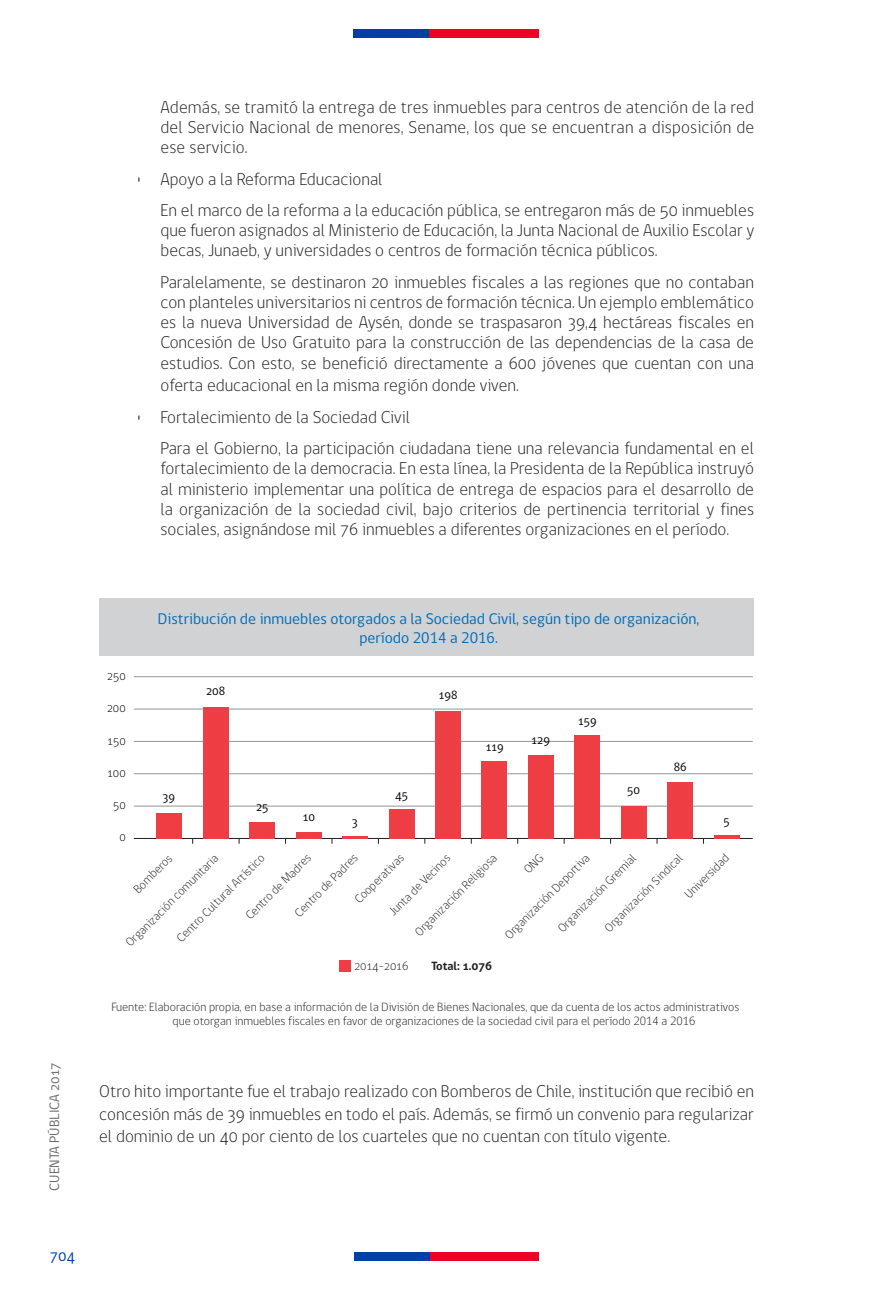
<style>
.page{position:relative;width:893px;height:1290px;background:#fff}
.page>*{position:absolute;margin:0;border:0;box-sizing:border-box;transform-origin:0 0}
.t1{font:300 17.5px/20.1px "gob CL";color:#231f20;text-align:justify}
.t2{font:15.75px/19.2px "gob CL";color:#006cb7;text-align:center}
.t3{font:15.75px "gob CL";color:#0040a6}
.t4{font:14px "gob CL";color:#6c6d70}
.t5{font:300 12.25px/14px "gob CL";color:#231f20}
.t6{font:12.25px "gob CL";color:#000}
.t7{font:300 12.25px "gob CL";color:#000}
.t8{font:700 12.25px "gob CL";color:#231f20}
</style>
<div class="page">
<div style="left:430px;top:1252px;width:109px;height:8px;background:#ef0027"></div>
<div style="left:354px;top:1252px;width:76px;height:8px;background:#0040a6"></div>
<div style="left:429px;top:29px;width:110px;height:8px;background:#ef0027"></div>
<div style="left:354px;top:29px;width:75px;height:8px;background:#0040a6"></div>
<div style="left:99px;top:598px;width:654px;height:57px;background:#d1d2d4"></div>
<div style="left:339px;top:960px;width:12px;height:12px;background:#ee3d43"></div>
<hr style="left:134px;top:676px;width:619px;height:1px;background:#939598">
<hr style="left:134px;top:709px;width:619px;height:1px;background:#939598">
<hr style="left:134px;top:741px;width:619px;height:1px;background:#939598">
<hr style="left:134px;top:773px;width:619px;height:1px;background:#939598">
<hr style="left:134px;top:806px;width:619px;height:1px;background:#939598">
<hr style="left:134px;top:838px;width:619px;height:1px;background:#231f20">
<div style="left:156px;top:813px;width:26px;height:25px;background:#ee3d43"></div>
<div style="left:203px;top:707px;width:26px;height:131px;background:#ee3d43"></div>
<div style="left:249px;top:822px;width:26px;height:16px;background:#ee3d43"></div>
<div style="left:296px;top:832px;width:26px;height:6px;background:#ee3d43"></div>
<hr style="left:342px;top:836px;width:26px;height:2px;background:#ee3d43">
<div style="left:389px;top:809px;width:25px;height:29px;background:#ee3d43"></div>
<div style="left:435px;top:711px;width:26px;height:127px;background:#ee3d43"></div>
<div style="left:481px;top:761px;width:26px;height:77px;background:#ee3d43"></div>
<div style="left:528px;top:755px;width:26px;height:83px;background:#ee3d43"></div>
<div style="left:574px;top:735px;width:26px;height:103px;background:#ee3d43"></div>
<div style="left:621px;top:806px;width:26px;height:32px;background:#ee3d43"></div>
<div style="left:667px;top:782px;width:26px;height:56px;background:#ee3d43"></div>
<hr style="left:714px;top:835px;width:25px;height:3px;background:#ee3d43">
<p class="t1" style="left:160px;top:97px;width:595px">Además, se tramitó la entrega de tres inmuebles para centros de atención de la red del Servicio Nacional de menores, Sename, los que se encuentran a disposición de ese servicio.</p>
<p class="t1" style="left:160px;top:163px;width:595px;line-height:31.5px;text-indent:-24px">• Apoyo a la Reforma Educacional<br>En el marco de la reforma a la educación pública, se entregaron más de 50 inmuebles</p>
<p class="t1" style="left:160px;top:221px;width:595px">que fueron asignados al Ministerio de Educación, la Junta Nacional de Auxilio Escolar y becas, Junaeb, y universidades o centros de formación técnica públicos.</p>
<p class="t1" style="left:160px;top:272px;width:595px">Paralelamente, se destinaron 20 inmuebles fiscales a las regiones que no contaban con planteles universitarios ni centros de formación técnica. Un ejemplo emblemático es la nueva Universidad de Aysén, donde se traspasaron 39,4 hectáreas fiscales en Concesión de Uso Gratuito para la construcción de las dependencias de la casa de estudios. Con esto, se benefició directamente a 600 jóvenes que cuentan con una</p>
<p class="t1" style="left:160px;top:376px;width:360px">oferta educacional en la misma región donde viven.</p>
<p class="t1" style="left:160px;top:402px;width:595px;line-height:31.5px;text-indent:-24px">• Fortalecimiento de la Sociedad Civil<br>Para el Gobierno, la participación ciudadana tiene una relevancia fundamental en el</p>
<p class="t1" style="left:160px;top:459px;width:595px">fortalecimiento de la democracia. En esta línea, la Presidenta de la República instruyó al ministerio implementar una política de entrega de espacios para el desarrollo de la organización de la sociedad civil, bajo criterios de pertinencia territorial y fines sociales, asignándose mil 76 inmuebles a diferentes organizaciones en el período.</p>
<p class="t4" style="left:45px;top:1191px;width:130px;rotate:-90deg">CUENTA PÚBLICA 2017</p>
<p class="t3" style="left:50px;top:1244px;width:27px">704</p>
<p class="t7" style="left:107px;top:667px;width:20px">250</p>
<p class="t7" style="left:107px;top:700px;width:20px">200</p>
<p class="t7" style="left:108px;top:732px;width:20px">150</p>
<p class="t7" style="left:107px;top:764px;width:20px">100</p>
<p class="t7" style="left:113px;top:797px;width:14px">50</p>
<p class="t7" style="left:119px;top:829px;width:8px">0</p>
<p class="t2" style="left:158px;top:610px;width:543px">Distribución de inmuebles otorgados a la Sociedad Civil, según tipo de organización, período 2014 a 2016.</p>
<p class="t6" style="left:206px;top:682px;width:21px">208</p>
<p class="t6" style="left:163px;top:788px;width:14px">39</p>
<p class="t6" style="left:256px;top:798px;width:14px">25</p>
<p class="t6" style="left:303px;top:809px;width:14px">10</p>
<p class="t6" style="left:352px;top:813px;width:8px">3</p>
<p class="t6" style="left:395px;top:786px;width:15px">45</p>
<p class="t6" style="left:439px;top:687px;width:20px">198</p>
<p class="t6" style="left:486px;top:738px;width:20px">119</p>
<p class="t6" style="left:532px;top:731px;width:20px">129</p>
<p class="t6" style="left:578px;top:712px;width:20px">159</p>
<p class="t6" style="left:627px;top:781px;width:14px">50</p>
<p class="t6" style="left:674px;top:759px;width:15px">86</p>
<p class="t6" style="left:723px;top:812px;width:8px">5</p>
<p class="t5" style="left:602px;top:925px;width:106px;rotate:-45deg">Organización Sindical</p>
<p class="t5" style="left:682px;top:891px;width:59px;rotate:-45deg">Universidad</p>
<p class="t5" style="left:555px;top:925px;width:107px;rotate:-45deg">Organización Gremial</p>
<p class="t5" style="left:352px;top:896px;width:66px;rotate:-45deg">Cooperativas</p>
<p class="t5" style="left:243px;top:913px;width:89px;rotate:-45deg">Centro de Madres</p>
<p class="t5" style="left:292px;top:910px;width:85px;rotate:-45deg">Centro de Padres</p>
<p class="t5" style="left:386px;top:908px;width:83px;rotate:-45deg">Junta de Vecinos</p>
<p class="t5" style="left:174px;top:935px;width:120px;rotate:-45deg">Centro Cultural Artístico</p>
<p class="t5" style="left:412px;top:929px;width:112px;rotate:-45deg">Organización Religiosa</p>
<p class="t5" style="left:502px;top:932px;width:116px;rotate:-45deg">Organización Deportiva</p>
<p class="t5" style="left:123px;top:940px;width:127px;rotate:-45deg">Organización comunitaria</p>
<p class="t5" style="left:131px;top:886px;width:51px;rotate:-45deg">Bomberos</p>
<p class="t5" style="left:354px;top:959px;width:55px">2014-2016</p>
<p class="t8" style="left:431px;top:957px;width:62px">Total: 1.076</p>
<p class="t5" style="left:173px;top:1000px;width:568px;text-indent:-61px">Fuente: Elaboración propia, en base a información de la División de Bienes Nacionales, que da cuenta de los actos administrativos que otorgan inmuebles fiscales en favor de organizaciones de la sociedad civil para el período 2014 a 2016</p>
<p class="t1" style="left:99px;top:1080px;width:656px;line-height:22.8px">Otro hito importante fue el trabajo realizado con Bomberos de Chile, institución que recibió en concesión más de 39 inmuebles en todo el país. Además, se firmó un convenio para regularizar el dominio de un 40 por ciento de los cuarteles que no cuentan con título vigente.</p>
</div>
